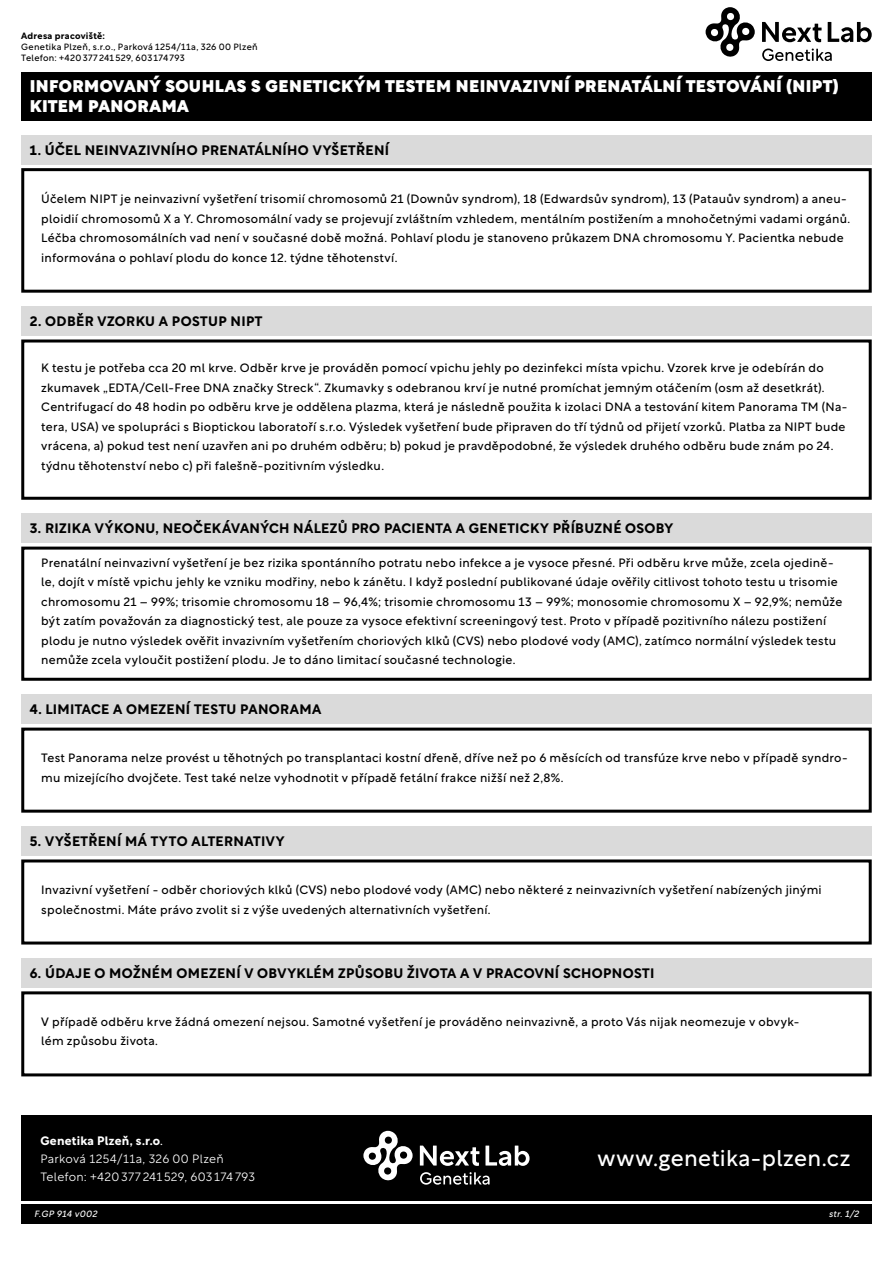
<style>
.page{position:relative;width:893px;height:1263px;background:#fff}
.page>*{position:absolute;margin:0;border:0;box-sizing:border-box;transform-origin:0 0}
.t1{font:22.5px "Rotunda";letter-spacing:.02em;color:#fff}
.t2{font:900 16.5px/19.8px "Rotunda";letter-spacing:.03em;color:#fff}
.t3{font:700 13.5px "Rotunda";letter-spacing:.03em;color:#000}
.t4{font:12px/19.5px "Rotunda";letter-spacing:.025em;color:#000}
.t5{font:300 12px/18px "Rotunda";letter-spacing:.02em;color:#fff}
.t6{font:9px/10.8px "Rotunda";letter-spacing:.035em;color:#000}
.t7{font:italic 9px "Rotunda";letter-spacing:.035em;color:#fff}
.t8{font:700 9px "Rotunda";letter-spacing:.03em;color:#000}
.s1{font-weight:700}
.s2{font-weight:400}
</style>
<div class="page">
<div style="left:21px;top:135px;width:851px;height:30px;background:#dadada"></div>
<div style="left:21px;top:168px;width:851px;height:125px;border:3px solid #000"></div>
<div style="left:21px;top:307px;width:851px;height:29px;background:#dadada"></div>
<div style="left:21px;top:514px;width:851px;height:29px;background:#dadada"></div>
<div style="left:21px;top:695px;width:851px;height:29px;background:#dadada"></div>
<div style="left:21px;top:827px;width:851px;height:29px;background:#dadada"></div>
<div style="left:21px;top:958px;width:851px;height:30px;background:#dadada"></div>
<div style="left:21px;top:339px;width:851px;height:161px;border:3px solid #000"></div>
<div style="left:21px;top:547px;width:851px;height:134px;border:3px solid #000"></div>
<div style="left:21px;top:728px;width:851px;height:85px;border:3px solid #000"></div>
<div style="left:21px;top:859px;width:851px;height:85px;border:3px solid #000"></div>
<div style="left:21px;top:991px;width:851px;height:85px;border:3px solid #000"></div>
<div style="left:21px;top:1115px;width:851px;height:85px;background:#000"></div>
<div style="left:21px;top:1204px;width:433px;height:19px;background:#000"></div>
<div style="left:439px;top:1204px;width:433px;height:19px;background:#000"></div>
<svg style="left:363px;top:1131px;width:50px;height:50px"></svg>
<svg style="left:420px;top:1145px;width:110px;height:21px"></svg>
<svg style="left:420px;top:1172px;width:70px;height:13px"></svg>
<div style="left:21px;top:72px;width:851px;height:49px;background:#000"></div>
<svg style="left:706px;top:7px;width:49px;height:50px"></svg>
<svg style="left:762px;top:22px;width:110px;height:20px"></svg>
<svg style="left:762px;top:49px;width:70px;height:12px"></svg>
<p class="t8" style="left:21px;top:28px;width:85px">Adresa pracoviště:</p>
<p class="t6" style="left:21px;top:41px;width:238px">Genetika Plzeň, s.r.o., Parková 1254/11a, 326 00 Plzeň<br>Telefon: +420377 241 529, 603 174793</p>
<h2 class="t2" style="left:30px;top:75px;width:810px">INFORMOVANÝ SOUHLAS S GENETICKÝM TESTEM NEINVAZIVNÍ PRENATÁLNÍ TESTOVÁNÍ (NIPT)<br>KITEM PANORAMA</h2>
<p class="t3" style="left:30px;top:138px;width:361px">1. ÚČEL NEINVAZIVNÍHO PRENATÁLNÍHO VYŠETŘENÍ</p>
<p class="t4" style="left:41px;top:188px;width:810px">Účelem NIPT je neinvazivní vyšetření trisomií chromosomů 21 (Downův syndrom), 18 (Edwardsův syndrom), 13 (Patauův syndrom) a aneu&shy;ploidií chromosomů X a Y. Chromosomální vady se projevují zvláštním vzhledem, mentálním postižením a mnohočetnými vadami orgánů.<br>Léčba chromosomálních vad není v současné době možná. Pohlaví plodu je stanoveno průkazem DNA chromosomu Y. Pacientka nebude informována o pohlaví plodu do konce 12. týdne těhotenství.</p>
<p class="t3" style="left:30px;top:310px;width:234px">2. ODBĚR VZORKU A POSTUP NIPT</p>
<p class="t4" style="left:41px;top:357px;width:808px">K testu je potřeba cca 20 ml krve. Odběr krve je prováděn pomocí vpichu jehly po dezinfekci místa vpichu. Vzorek krve je odebírán do zkumavek „EDTA/Cell-Free DNA značky Streck“. Zkumavky s odebranou krví je nutné promíchat jemným otáčením (osm až desetkrát).<br>Centrifugací do 48 hodin po odběru krve je oddělena plazma, která je následně použita k izolaci DNA a testování kitem Panorama TM (Na&shy;tera, USA) ve spolupráci s Bioptickou laboratoří s.r.o. Výsledek vyšetření bude připraven do tří týdnů od přijetí vzorků. Platba za NIPT bude vrácena, a) pokud test není uzavřen ani po druhém odběru; b) pokud je pravděpodobné, že výsledek druhého odběru bude znám po 24. týdnu těhotenství nebo c) při falešně-pozitivním výsledku.</p>
<p class="t3" style="left:30px;top:517px;width:645px">3. RIZIKA VÝKONU, NEOČEKÁVANÝCH NÁLEZŮ PRO PACIENTA A GENETICKY PŘÍBUZNÉ OSOBY</p>
<p class="t4" style="left:41px;top:551px;width:803px">Prenatální neinvazivní vyšetření je bez rizika spontánního potratu nebo infekce a je vysoce přesné. Při odběru krve může, zcela ojedině&shy;le, dojít v místě vpichu jehly ke vzniku modřiny, nebo k zánětu. I když poslední publikované údaje ověřily citlivost tohoto testu u trisomie chromosomu 21 – 99%; trisomie chromosomu 18 – 96,4%; trisomie chromosomu 13 – 99%; monosomie chromosomu X – 92,9%; nemůže být zatím považován za diagnostický test, ale pouze za vysoce efektivní screeningový test. Proto v případě pozitivního nálezu postižení plodu je nutno výsledek ověřit invazivním vyšetřením choriových klků (CVS) nebo plodové vody (AMC), zatímco normální výsledek testu nemůže zcela vyloučit postižení plodu. Je to dáno limitací současné technologie.</p>
<p class="t3" style="left:30px;top:698px;width:293px">4. LIMITACE A OMEZENÍ TESTU PANORAMA</p>
<p class="t4" style="left:41px;top:747px;width:808px">Test Panorama nelze provést u těhotných po transplantaci kostní dřeně, dříve než po 6 měsících od transfúze krve nebo v případě syndro&shy;mu mizejícího dvojčete. Test také nelze vyhodnotit v případě fetální frakce nižší než 2,8%.</p>
<p class="t3" style="left:30px;top:830px;width:256px">5. VYŠETŘENÍ MÁ TYTO ALTERNATIVY</p>
<p class="t4" style="left:41px;top:879px;width:782px">Invazivní vyšetření - odběr choriových klků (CVS) nebo plodové vody (AMC) nebo některé z neinvazivních vyšetření nabízených jinými společnostmi. Máte právo zvolit si z výše uvedených alternativních vyšetření.</p>
<p class="t3" style="left:30px;top:961px;width:626px">6. ÚDAJE O MOŽNÉM OMEZENÍ V OBVYKLÉM ZPŮSOBU ŽIVOTA A V PRACOVNÍ SCHOPNOSTI</p>
<p class="t4" style="left:41px;top:1010px;width:759px">V případě odběru krve žádná omezení nejsou. Samotné vyšetření je prováděno neinvazivně, a proto Vás nijak neomezuje v obvyk&shy;lém způsobu života.</p>
<p class="t5" style="left:40px;top:1130px;width:216px"><span class="s1">Genetika Plzeň, s.r.o</span><span class="s2">.<br></span>Parková 1254/11a, 326 00 Plzeň<br>Telefon: +420377 241 529, 603 174793</p>
<p class="t7" style="left:34px;top:1206px;width:65px">F.GP 914 v002</p>
<p class="t7" style="left:829px;top:1206px;width:32px">str. 1/2</p>
<h1 class="t1" style="left:597px;top:1138px;width:255px">www.genetika-plzen.cz</h1>
</div>
